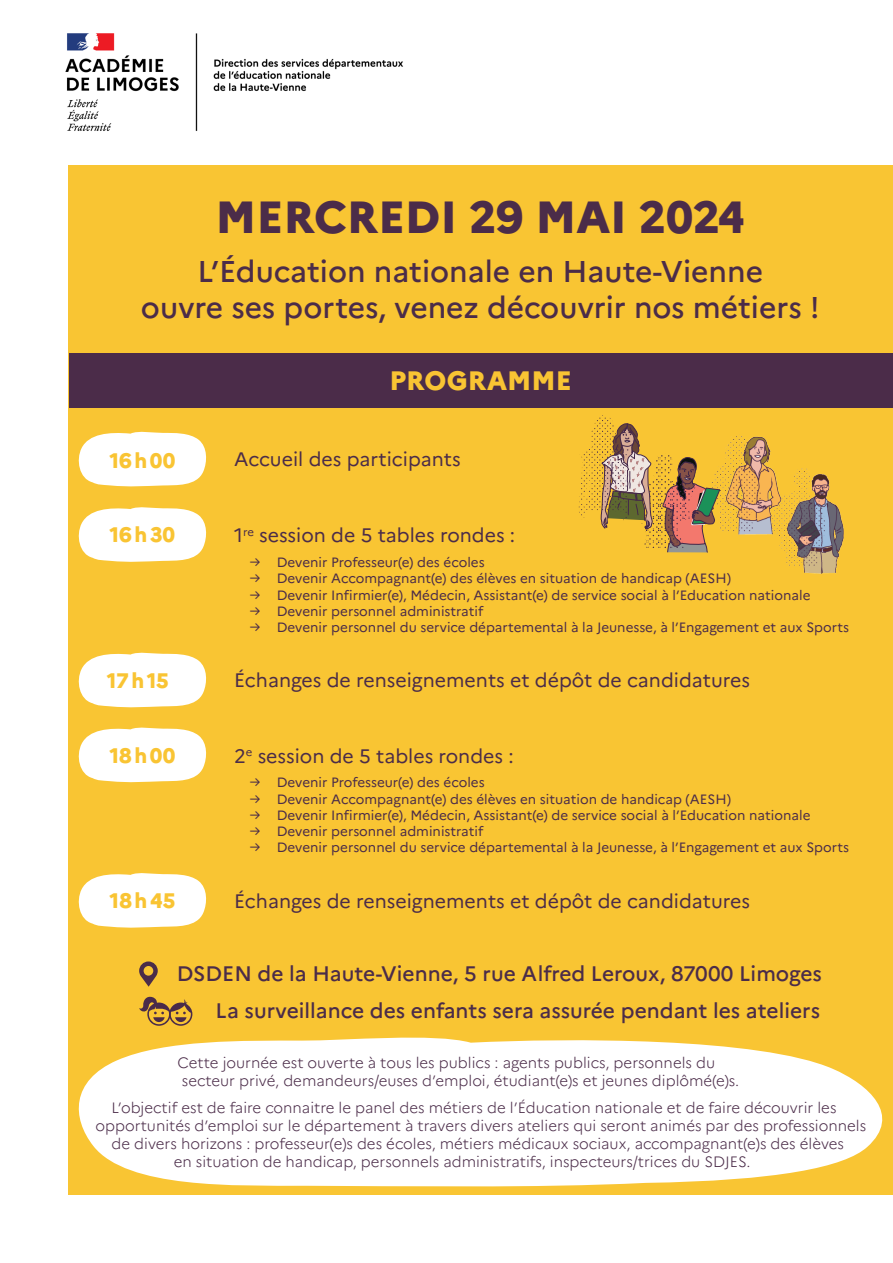
<style>
.page{position:relative;width:893px;height:1263px;background:#fff}
.page>*{position:absolute;margin:0;border:0;box-sizing:border-box;transform-origin:0 0}
.t1{font:800 45px "Marianne";color:#4b2c49}
.t2{font:500 30px/36px "Marianne";color:#4b2c49;text-align:center}
.t3{font:800 26.7px "Marianne";color:#f9c433}
.t4{font:500 21px "Marianne";color:#4b2c49}
.t5{font:800 21px "Marianne";letter-spacing:.065em;color:#f9c433}
.t6{font:19.5px "Marianne";color:#4b2c49}
.t7{font:300 15px/18px "Marianne";color:#4b2c49}
.t8{font:13.5px "Marianne";color:#4b2c49}
</style>
<div class="page">
<img style="left:65px;top:33px;width:338px;height:98px">
<div style="left:68px;top:165px;width:825px;height:1030px;background:#f9c533"></div>
<div style="left:69px;top:353px;width:823px;height:54px;background:#4b2c49"></div>
<svg style="left:139px;top:961px;width:19px;height:26px"></svg>
<svg style="left:139px;top:996px;width:53px;height:30px"></svg>
<svg style="left:78px;top:431px;width:129px;height:56px;background:#fef6df"></svg>
<svg style="left:78px;top:507px;width:129px;height:55px;background:#fef6e2"></svg>
<svg style="left:78px;top:652px;width:129px;height:56px;background:#fef6df"></svg>
<svg style="left:78px;top:727px;width:129px;height:56px;background:#fef6df"></svg>
<svg style="left:78px;top:873px;width:129px;height:55px;background:#fef6e2"></svg>
<img style="left:779px;top:468px;width:65px;height:106px">
<img style="left:722px;top:436px;width:64px;height:109px">
<svg style="left:579px;top:415px;width:142px;height:138px"></svg>
<svg style="left:78px;top:1037px;width:805px;height:150px;background:#fef7e4"></svg>
<p class="t1" style="left:216px;top:190px;width:531px">MERCREDI 29 MAI 2024</p>
<p class="t2" style="left:141px;top:253px;width:680px">L’Éducation nationale en Haute-Vienne<br>ouvre ses portes, venez découvrir nos métiers !</p>
<p class="t5" style="left:110px;top:447px;width:67px">16h00</p>
<p class="t5" style="left:110px;top:522px;width:67px">16h30</p>
<p class="t5" style="left:107px;top:668px;width:63px">17h15</p>
<p class="t5" style="left:110px;top:742px;width:67px">18h00</p>
<p class="t5" style="left:110px;top:888px;width:67px">18h45</p>
<p class="t3" style="left:389px;top:364px;width:184px">PROGRAMME</p>
<p class="t6" style="left:234px;top:448px;width:228px">Accueil des participants</p>
<p class="t6" style="left:234px;top:524px;width:283px">1<sup>re</sup> session de 5 tables rondes :</p>
<p class="t8" style="left:250px;top:554px;width:236px">→ Devenir Professeur(e) des écoles</p>
<p class="t8" style="left:250px;top:570px;width:483px">→ Devenir Accompagnant(e) des élèves en situation de handicap (AESH)</p>
<p class="t8" style="left:250px;top:586px;width:562px">→ Devenir Infirmier(e), Médecin, Assistant(e) de service social à l’Education nationale</p>
<p class="t8" style="left:250px;top:603px;width:235px">→ Devenir personnel administratif</p>
<p class="t8" style="left:250px;top:619px;width:601px">→ Devenir personnel du service départemental à la Jeunesse, à l’Engagement et aux Sports</p>
<p class="t6" style="left:234px;top:668px;width:517px">Échanges de renseignements et dépôt de candidatures</p>
<p class="t6" style="left:234px;top:744px;width:281px">2<sup>e</sup> session de 5 tables rondes :</p>
<p class="t8" style="left:250px;top:774px;width:236px">→ Devenir Professeur(e) des écoles</p>
<p class="t8" style="left:250px;top:791px;width:483px">→ Devenir Accompagnant(e) des élèves en situation de handicap (AESH)</p>
<p class="t8" style="left:250px;top:807px;width:562px">→ Devenir Infirmier(e), Médecin, Assistant(e) de service social à l’Education nationale</p>
<p class="t8" style="left:250px;top:823px;width:235px">→ Devenir personnel administratif</p>
<p class="t8" style="left:250px;top:839px;width:601px">→ Devenir personnel du service départemental à la Jeunesse, à l’Engagement et aux Sports</p>
<p class="t6" style="left:234px;top:889px;width:517px">Échanges de renseignements et dépôt de candidatures</p>
<p class="t4" style="left:177px;top:961px;width:647px">DSDEN de la Haute-Vienne, 5 rue Alfred Leroux, 87000 Limoges</p>
<p class="t4" style="left:216px;top:998px;width:606px">La surveillance des enfants sera assurée pendant les ateliers</p>
<p class="t7" style="left:178px;top:1054px;width:563px">Cette journée est ouverte à tous les publics : agents publics, personnels du secteur privé, demandeurs/euses d’emploi, étudiant(e)s et jeunes diplômé(e)s.</p>
<p class="t7" style="left:112px;top:1099px;width:726px">L’objectif est de faire connaitre le panel des métiers de l’Éducation nationale et de faire découvrir les</p>
<p class="t7" style="left:95px;top:1117px;width:772px">opportunités d’emploi sur le département à travers divers ateliers qui seront animés par des professionnels</p>
<p class="t7" style="left:112px;top:1135px;width:734px">de divers horizons : professeur(e)s des écoles, métiers médicaux sociaux, accompagnant(e)s des élèves</p>
<p class="t7" style="left:174px;top:1153px;width:578px">en situation de handicap, personnels administratifs, inspecteurs/trices du SDJES.</p>
</div>
